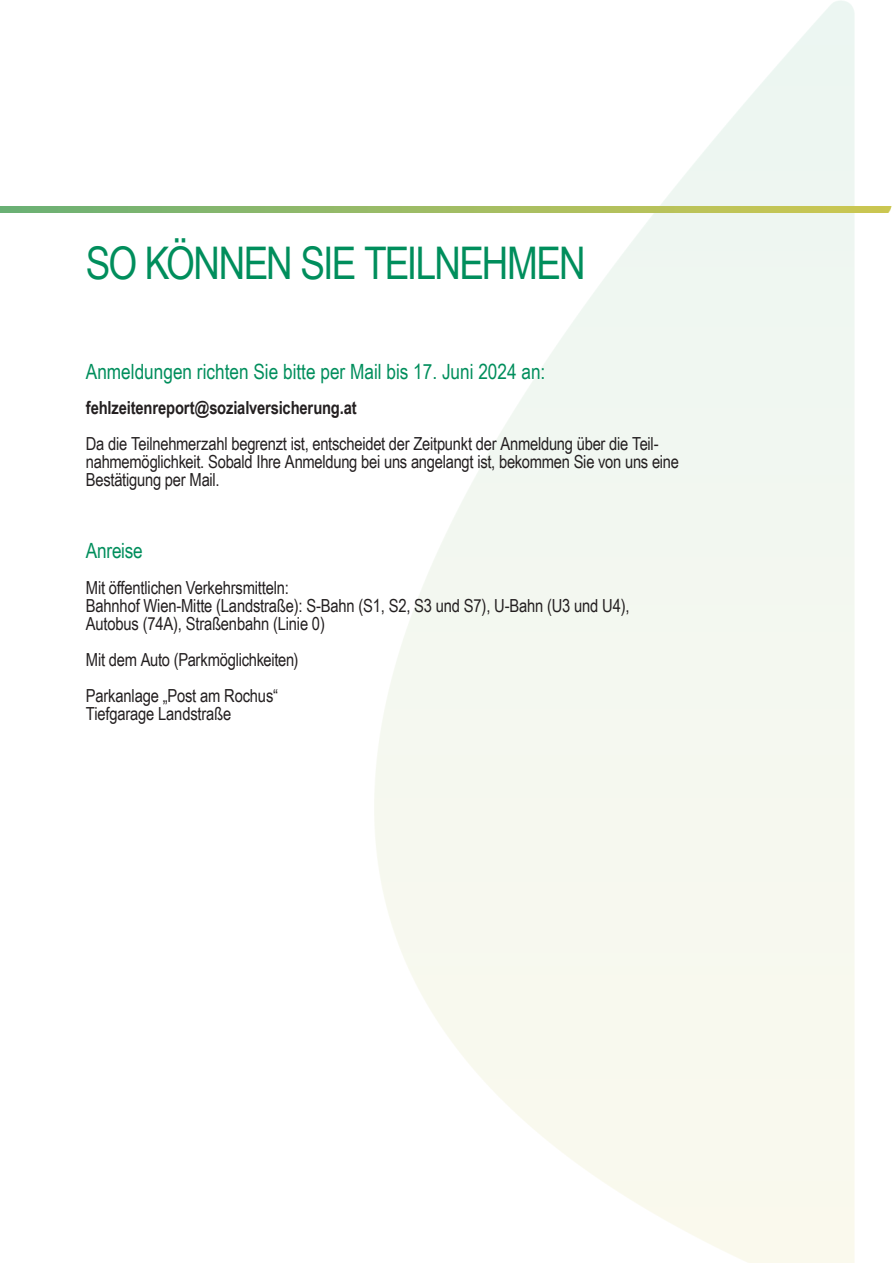
<style>
.page{position:relative;width:893px;height:1263px;background:#fff}
.page>*{position:absolute;margin:0;border:0;box-sizing:border-box;transform-origin:0 0}
.Titel{font:45px "Arial Narrow";letter-spacing:-.04em;color:#008e5c}
.H2_blau_dunkel{font:21px "Arial Narrow";color:#008e5c}
.p{font:21px "Arial Narrow";letter-spacing:-.01em;color:#008e5c}
.p-2{font:18px/18px "Arial Narrow";letter-spacing:-.01em;color:#231f20}
.p-3{font:700 18px "Arial Narrow";letter-spacing:-.01em;color:#231f20}
</style>
<div class="page">
<img style="left:374px;top:1px;width:518px;height:1262px">
<img style="left:0;top:207px;width:892px;height:5px">
<p class="Titel" style="left:86px;top:230px;width:501px">SO KÖNNEN SIE TEILNEHMEN</p>
<p class="H2_blau_dunkel" style="left:86px;top:356px;width:461px">Anmeldungen richten Sie bitte per Mail bis 17. Juni 2024 an:</p>
<p class="p-3" style="left:86px;top:394px;width:272px">fehlzeitenreport@sozialversicherung.at</p>
<p class="p-2" style="left:86px;top:434px;width:595px">Da die Teilnehmerzahl begrenzt ist, entscheidet der Zeitpunkt der Anmeldung über die Teil&shy;nahmemöglichkeit. Sobald Ihre Anmeldung bei uns angelangt ist, bekommen Sie von uns eine<br>Bestätigung per Mail.</p>
<p class="p" style="left:86px;top:535px;width:58px">Anreise</p>
<p class="p-2" style="left:86px;top:578px;width:205px">Mit öffentlichen Verkehrsmitteln:</p>
<p class="p-2" style="left:86px;top:596px;width:545px">Bahnhof Wien-Mitte (Landstraße): S-Bahn (S1, S2, S3 und S7), U-Bahn (U3 und U4),</p>
<p class="p-2" style="left:86px;top:614px;width:241px">Autobus (74A), Straßenbahn (Linie 0)</p>
<p class="p-2" style="left:86px;top:650px;width:214px">Mit dem Auto (Parkmöglichkeiten)</p>
<p class="p-2" style="left:86px;top:686px;width:194px">Parkanlage „Post am Rochus“</p>
<p class="p-2" style="left:86px;top:704px;width:147px">Tiefgarage Landstraße</p>
</div>
